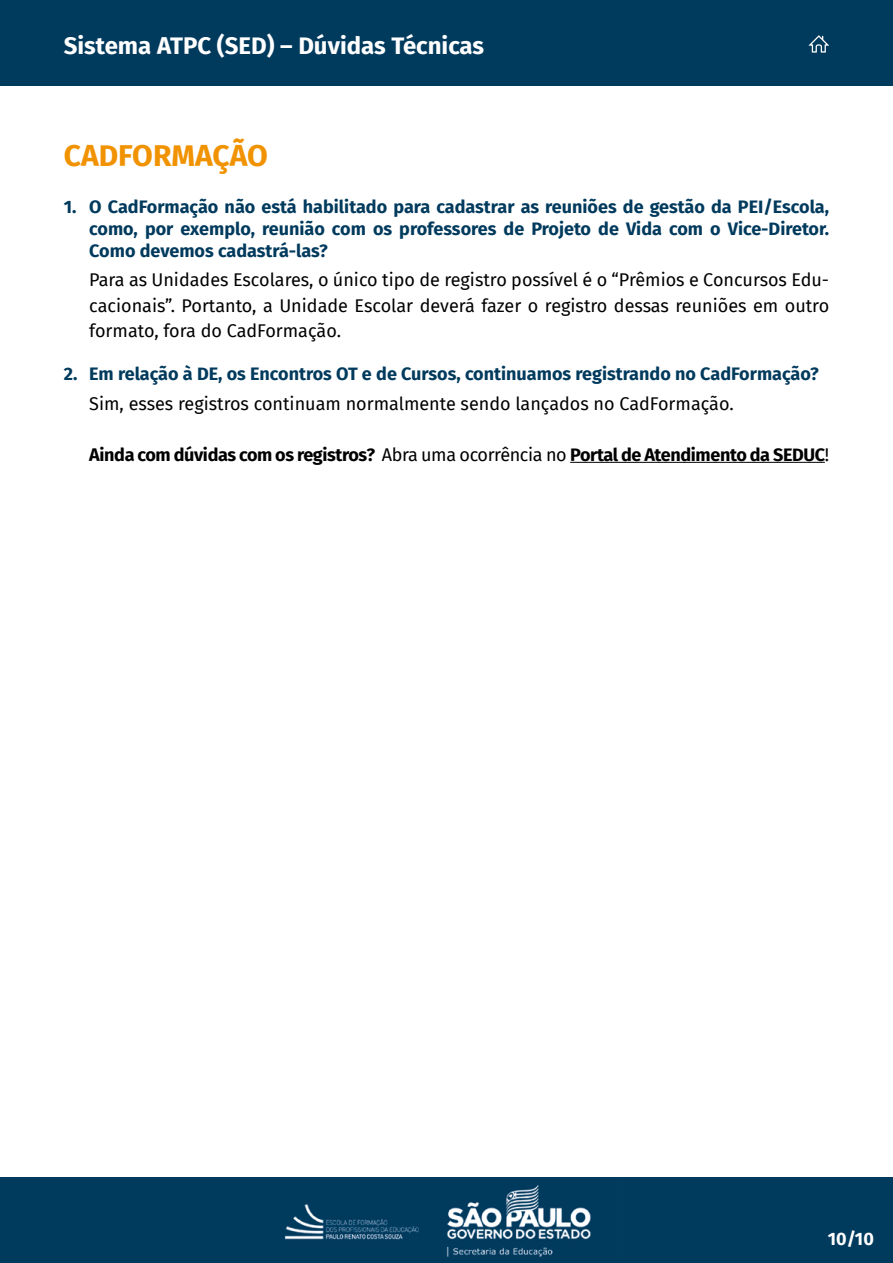
<style>
.page{position:relative;width:893px;height:1263px;background:#fff}
.page>*{position:absolute;margin:0;border:0;box-sizing:border-box;transform-origin:0 0}
.t1{font:700 30px "Fira Sans";color:#f19200}
.t2{font:700 24px "Fira Sans";color:#fff}
.t3{font:700 18px/21.6px "Fira Sans";color:#003a5d;text-align:justify}
.t4{font:18px/25.5px "Fira Sans";color:#000;text-align:justify}
.t5{font:700 18px "Fira Sans";letter-spacing:-.02em;color:#000}
.t6{font:700 18px "Fira Sans";color:#fff}
.s1{font-weight:400}
</style>
<div class="page">
<div style="left:0;top:0;width:893px;height:85px;background:#003a5d"></div>
<div style="left:0;top:1178px;width:893px;height:85px;background:#003a5d"></div>
<img style="left:284px;top:1185px;width:307px;height:72px">
<svg style="left:808px;top:35px;width:21px;height:18px"></svg>
<hr style="left:570px;top:462px;width:255px;height:1px;background:#000">
<h2 class="t2" style="left:64px;top:25px;width:422px">Sistema ATPC (SED) – Dúvidas Técnicas</h2>
<h1 class="t1" style="left:64px;top:131px;width:206px">CADFORMAÇÃO</h1>
<p class="t3" style="left:89px;top:195px;width:741px;text-indent:-26px">1. O CadFormação não está habilitado para cadastrar as reuniões de gestão da PEI/Escola, como, por exemplo, reunião com os professores de Projeto de Vida com o Vice-Diretor.<br>Como devemos cadastrá-las?</p>
<p class="t4" style="left:89px;top:267px;width:741px">Para as Unidades Escolares, o único tipo de registro possível é o “Prêmios e Concursos Edu&shy;cacionais”. Portanto, a Unidade Escolar deverá fazer o registro dessas reuniões em outro formato, fora do CadFormação.</p>
<p class="t3" style="left:64px;top:362px;width:757px">2. Em relação à DE, os Encontros OT e de Cursos, continuamos registrando no CadFormação?</p>
<p class="t4" style="left:89px;top:390px;width:646px">Sim, esses registros continuam normalmente sendo lançados no CadFormação.</p>
<p class="t5" style="left:89px;top:440px;width:741px">Ainda com dúvidas com os registros? <span class="s1">Abra uma ocorrência no</span> Portal de Atendimento da SEDUC<span class="s1">!</span></p>
<p class="t6" style="left:828px;top:1223px;width:48px">10/10</p>
</div>
